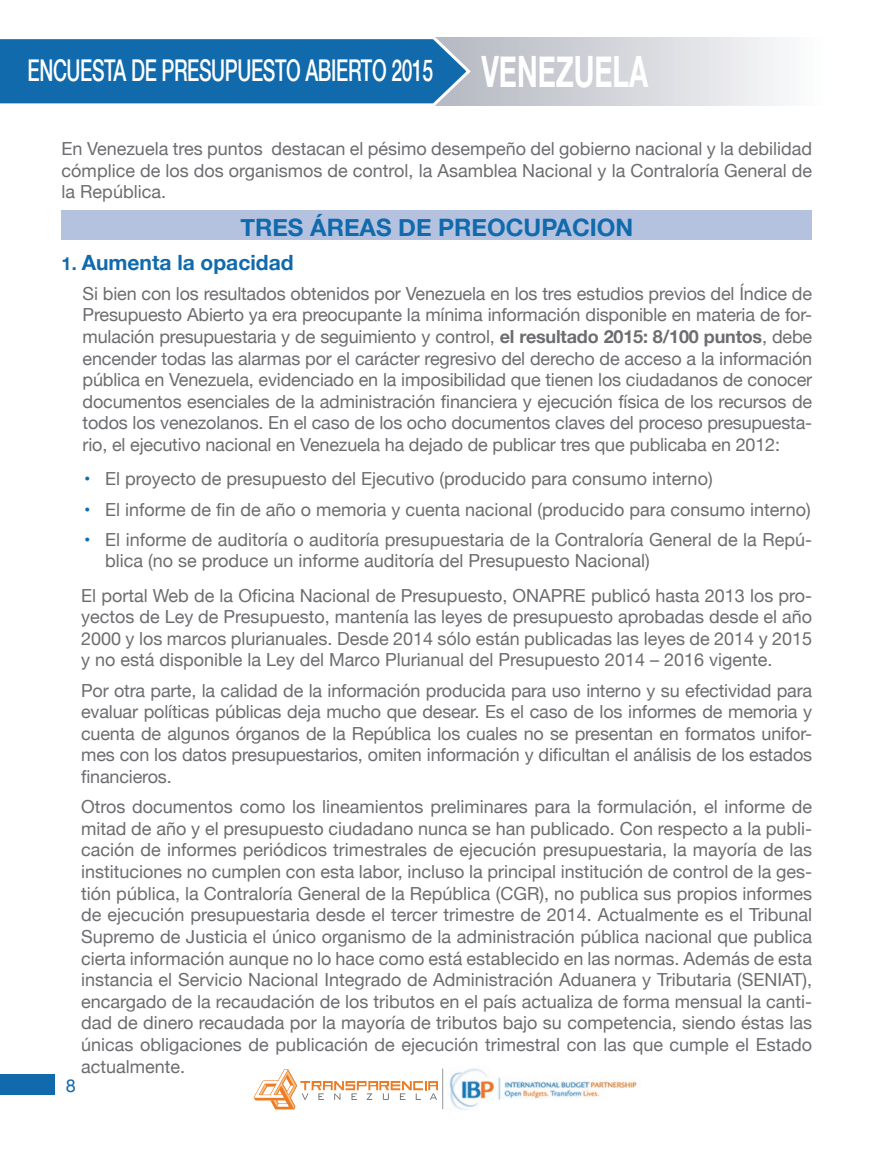
<style>
.page{position:relative;width:893px;height:1149px;background:#fff}
.page>*{position:absolute;margin:0;border:0;box-sizing:border-box;transform-origin:0 0}
.t1{font:500 30px "Helvetica Neue";letter-spacing:-.02em;color:#fff;scale:.65 1}
.t2{font:700 24px "Helvetica Neue";color:#116aac}
.t3{font:700 21px "Helvetica Neue";color:#116aac}
.t4{font:18px/21.6px "Helvetica Neue";color:#6c6d70;text-align:justify}
.t5{font:18px "Helvetica Neue";color:#116aac}
.s1{font-weight:700;font-size:43.2px}
.s2{font-size:18px}
.s3{font-weight:700}
.s4{color:#116aac}
</style>
<div class="page">
<div style="left:62px;top:210px;width:750px;height:29px;background:#b4c2df"></div>
<svg style="left:473px;top:37px;width:308px;height:68px;background:#d6d8dd"></svg>
<svg style="left:0;top:37px;width:473px;height:69px;background:#2978b2"></svg>
<img style="left:449px;top:1068px;width:188px;height:42px">
<hr style="left:442px;top:1068px;width:1px;height:40px;background:#939598">
<svg style="left:254px;top:1069px;width:184px;height:40px"></svg>
<div style="left:0;top:1074px;width:54px;height:20px;background:#116aac"></div>
<h1 class="t1" style="left:28px;top:46px;width:956px">ENCUESTA DE PRESUPUESTO ABIERTO 2015 <span class="s1">VENEZUELA</span></h1>
<p class="t4" style="left:62px;top:139px;width:752px">En Venezuela tres puntos destacan el pésimo desempeño del gobierno nacional y la debilidad cómplice de los dos organismos de control, la Asamblea Nacional y la Contraloría General de la República.</p>
<h2 class="t2" style="left:240px;top:208px;width:394px">TRES ÁREAS DE PREOCUPACION</h2>
<p class="t3" style="left:62px;top:245px;width:233px"><span class="s2">1.</span> Aumenta la opacidad</p>
<p class="t4" style="left:83px;top:283px;width:731px">Si bien con los resultados obtenidos por Venezuela en los tres estudios previos del Índice de Presupuesto Abierto ya era preocupante la mínima información disponible en materia de for&shy;mulación presupuestaria y de seguimiento y control, <span class="s3">el resultado 2015: 8/100 puntos</span>, debe encender todas las alarmas por el carácter regresivo del derecho de acceso a la información pública en Venezuela, evidenciado en la imposibilidad que tienen los ciudadanos de conocer documentos esenciales de la administración financiera y ejecución física de los recursos de todos los venezolanos. En el caso de los ocho documentos claves del proceso presupuesta&shy;rio, el ejecutivo nacional en Venezuela ha dejado de publicar tres que publicaba en 2012:</p>
<p class="t4" style="left:84px;top:469px;width:630px"><span class="s4">•</span> El proyecto de presupuesto del Ejecutivo (producido para consumo interno)</p>
<p class="t4" style="left:84px;top:499px;width:728px"><span class="s4">•</span> El informe de fin de año o memoria y cuenta nacional (producido para consumo interno)</p>
<p class="t4" style="left:105px;top:529px;width:708px;text-indent:-21px"><span class="s4">•</span> El informe de auditoría o auditoría presupuestaria de la Contraloría General de la Repú&shy;blica (no se produce un informe auditoría del Presupuesto Nacional)</p>
<p class="t4" style="left:81px;top:585px;width:732px">El portal Web de la Oficina Nacional de Presupuesto, ONAPRE publicó hasta 2013 los pro&shy;yectos de Ley de Presupuesto, mantenía las leyes de presupuesto aprobadas desde el año 2000 y los marcos plurianuales. Desde 2014 sólo están publicadas las leyes de 2014 y 2015 y no está disponible la Ley del Marco Plurianual del Presupuesto 2014 – 2016 vigente.</p>
<p class="t4" style="left:81px;top:680px;width:732px">Por otra parte, la calidad de la información producida para uso interno y su efectividad para evaluar políticas públicas deja mucho que desear. Es el caso de los informes de memoria y cuenta de algunos órganos de la República los cuales no se presentan en formatos unifor&shy;mes con los datos presupuestarios, omiten información y dificultan el análisis de los estados financieros.</p>
<p class="t4" style="left:81px;top:796px;width:732px">Otros documentos como los lineamientos preliminares para la formulación, el informe de mitad de año y el presupuesto ciudadano nunca se han publicado. Con respecto a la publi&shy;cación de informes periódicos trimestrales de ejecución presupuestaria, la mayoría de las instituciones no cumplen con esta labor, incluso la principal institución de control de la ges&shy;tión pública, la Contraloría General de la República (CGR), no publica sus propios informes de ejecución presupuestaria desde el tercer trimestre de 2014. Actualmente es el Tribunal Supremo de Justicia el único organismo de la administración pública nacional que publica cierta información aunque no lo hace como está establecido en las normas. Además de esta instancia el Servicio Nacional Integrado de Administración Aduanera y Tributaria (SENIAT), encargado de la recaudación de los tributos en el país actualiza de forma mensual la canti&shy;dad de dinero recaudada por la mayoría de tributos bajo su competencia, siendo éstas las únicas obligaciones de publicación de ejecución trimestral con las que cumple el Estado actualmente.</p>
<p class="t5" style="left:66px;top:1072px;width:12px">8</p>
</div>
